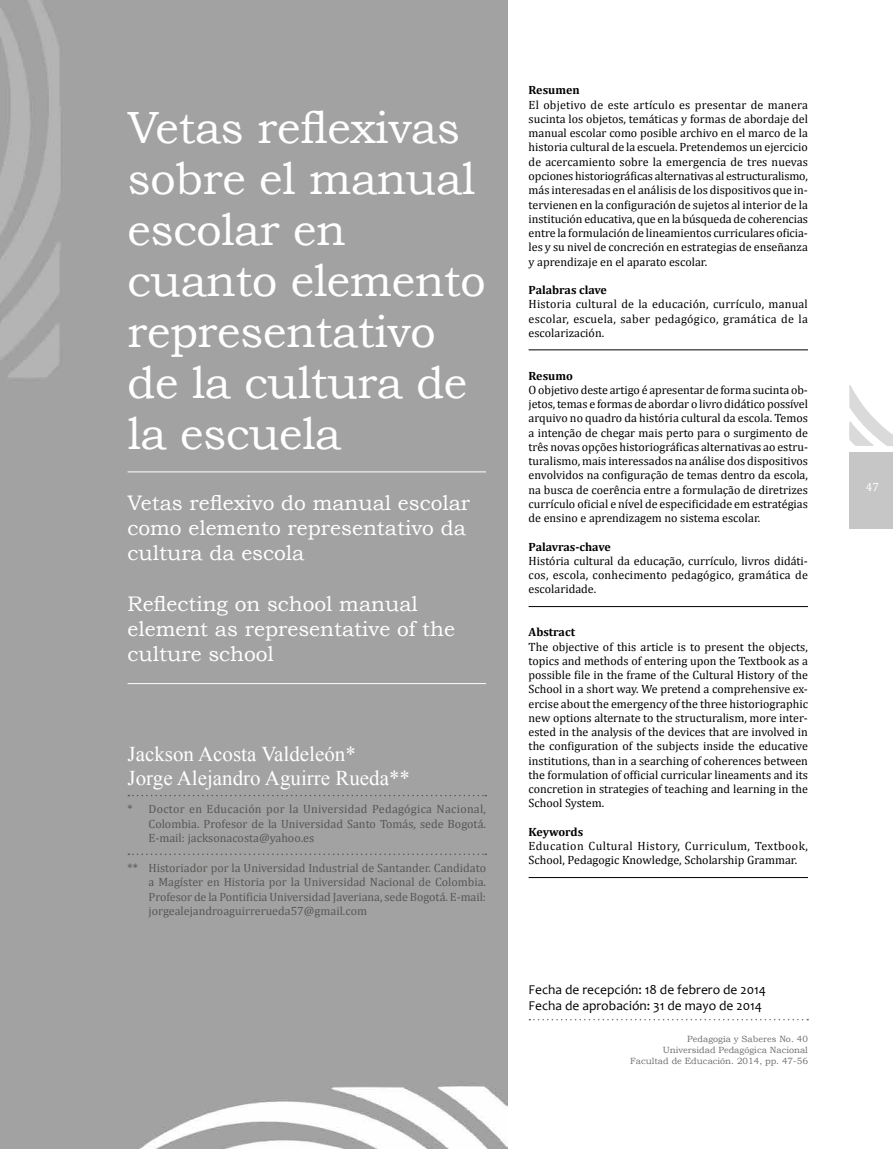
<style>
.page{position:relative;width:893px;height:1149px;background:#fff}
.page>*{position:absolute;margin:0;border:0;box-sizing:border-box;transform-origin:0 0}
.t1{font:45px/51px "Bookman Old Style";letter-spacing:-.01em;color:#fff}
.t2{font:21px/25.2px "Bookman Old Style";color:#fff}
.t3{font:21px/24px "Times New Roman";color:#fff}
.t4{font:13.5px/16.5px "Candara";color:#000}
.t5{font:12px/14.2px "Cambria";color:#000;text-align:justify}
.t6{font:12px/14.2px "Cambria";color:#575756;text-align:justify}
.t7{font:700 12px "Cambria";color:#000}
.t8{font:12px "Cambria";color:#fff}
.t9{font:9px/10.8px "Bookman Old Style";color:#706f6f;text-align:right}
</style>
<div class="page">
<div style="left:0;top:0;width:507px;height:1148px;background:#a2a2a2"></div>
<div style="left:849px;top:452px;width:44px;height:76px;background:#c6c6c6"></div>
<svg style="left:849px;top:385px;width:44px;height:61px"></svg>
<hr style="left:529px;top:349px;width:279px;height:1px;background:#000">
<hr style="left:529px;top:606px;width:279px;height:1px;background:#000">
<hr style="left:529px;top:877px;width:279px;height:1px;background:#000">
<svg style="left:529px;top:1018px;width:279px;height:2px"></svg>
<svg style="left:128px;top:794px;width:358px;height:2px"></svg>
<hr style="left:128px;top:683px;width:358px;height:1px;background:#fff">
<hr style="left:128px;top:471px;width:358px;height:1px;background:#fff">
<svg style="left:128px;top:853px;width:358px;height:1px"></svg>
<h1 class="t1" style="left:128px;top:102px;width:360px">Vetas reflexivas sobre el manual escolar en cuanto elemento representativo de la cultura de la escuela</h1>
<h2 class="t2" style="left:128px;top:489px;width:344px">Vetas reflexivo do manual escolar como elemento representativo da cultura da escola</h2>
<h2 class="t2" style="left:128px;top:590px;width:329px">Reflecting on school manual element as representative of the culture school</h2>
<h2 class="t3" style="left:128px;top:741px;width:284px">Jackson Acosta Valdeleón*<br>Jorge Alejandro Aguirre Rueda**</h2>
<p class="t6" style="left:149px;top:801px;width:339px;text-indent:-21px">* Doctor en Educación por la Universidad Pedagógica Nacional, Colombia. Profesor de la Universidad Santo Tomás, sede Bogotá.<br>E-mail: jacksonacosta@yahoo.es</p>
<p class="t6" style="left:149px;top:860px;width:339px;text-indent:-21px">** Historiador por la Universidad Industrial de Santander. Candidato a Magíster en Historia por la Universidad Nacional de Colombia.<br>Profesor de la Pontificia Universidad Javeriana, sede Bogotá. E-mail: jorgealejandroaguirrerueda57@gmail.com</p>
<p class="t7" style="left:529px;top:82px;width:53px">Resumen</p>
<p class="t5" style="left:529px;top:97px;width:281px">El objetivo de este artículo es presentar de manera sucinta los objetos, temáticas y formas de abordaje del manual escolar como posible archivo en el marco de la historia cultural de la escuela. Pretendemos un ejercicio de acercamiento sobre la emergencia de tres nuevas opciones historiográficas alternativas al estructuralismo, más interesadas en el análisis de los dispositivos que in&shy;tervienen en la configuración de sujetos al interior de la institución educativa, que en la búsqueda de coherencias entre la formulación de lineamientos curriculares oficia&shy;les y su nivel de concreción en estrategias de enseñanza y aprendizaje en el aparato escolar.</p>
<p class="t7" style="left:529px;top:281px;width:80px">Palabras clave</p>
<p class="t5" style="left:529px;top:297px;width:281px">Historia cultural de la educación, currículo, manual escolar, escuela, saber pedagógico, gramática de la escolarización.</p>
<p class="t7" style="left:529px;top:367px;width:46px">Resumo</p>
<p class="t5" style="left:529px;top:382px;width:281px">O objetivo deste artigo é apresentar de forma sucinta ob&shy;jetos, temas e formas de abordar o livro didático possível arquivo no quadro da história cultural da escola. Temos a intenção de chegar mais perto para o surgimento de três novas opções historiográficas alternativas ao estru&shy;turalismo, mais interessados na análise dos dispositivos envolvidos na configuração de temas dentro da escola, na busca de coerência entre a formulação de diretrizes currículo oficial e nível de especificidade em estratégias de ensino e aprendizagem no sistema escolar.</p>
<p class="t7" style="left:529px;top:538px;width:84px">Palavras-chave</p>
<p class="t5" style="left:529px;top:553px;width:281px">História cultural da educação, currículo, livros didáti&shy;cos, escola, conhecimento pedagógico, gramática de escolaridade.</p>
<p class="t7" style="left:529px;top:623px;width:48px">Abstract</p>
<p class="t5" style="left:529px;top:639px;width:281px">The objective of this article is to present the objects, topics and methods of entering upon the Textbook as a possible file in the frame of the Cultural History of the School in a short way. We pretend a comprehensive ex&shy;ercise about the emergency of the three historiographic new options alternate to the structuralism, more inter&shy;ested in the analysis of the devices that are involved in the configuration of the subjects inside the educative institutions, than in a searching of coherences between the formulation of official curricular lineaments and its concretion in strategies of teaching and learning in the School System.</p>
<p class="t7" style="left:529px;top:823px;width:56px">Keywords</p>
<p class="t5" style="left:529px;top:838px;width:281px">Education Cultural History, Curriculum, Textbook,<br>School, Pedagogic Knowledge, Scholarship Grammar.</p>
<p class="t4" style="left:529px;top:980px;width:239px">Fecha de recepción: 18 de febrero de 2014<br>Fecha de aprobación: 31 de mayo de 2014</p>
<p class="t9" style="left:630px;top:1033px;width:179px">Pedagogía y Saberes No. 40<br>Universidad Pedagógica Nacional<br>Facultad de Educación. 2014, pp. 47-56</p>
<p class="t8" style="left:866px;top:479px;width:15px">47</p>
</div>
